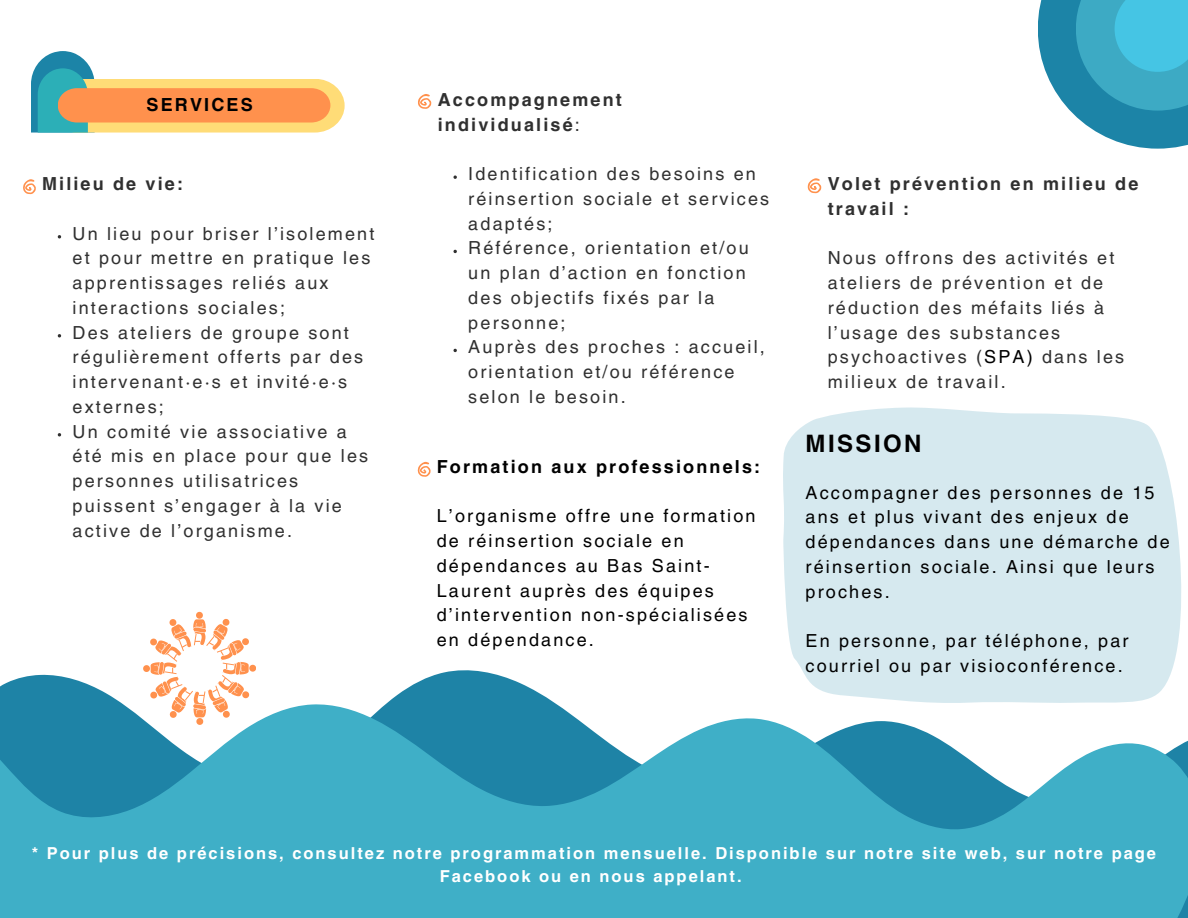
<style>
.page{position:relative;width:1188px;height:918px;background:#fff}
.page>*{position:absolute;margin:0;border:0;box-sizing:border-box;transform-origin:0 0}
.t1{font:700 24px "Helvetica LT Pro";letter-spacing:.1em;color:#000}
.t2{font:18px/24.8px "Helvetica LT Pro";letter-spacing:.12em;color:#303030}
.t3{font:18px/24.8px "Helvetica LT Pro";letter-spacing:.12em;color:#000}
.t4{font:700 18px/24.8px "Helvetica LT Pro";letter-spacing:.12em;color:#303030}
.t5{font:700 18px "Helvetica LT Pro";letter-spacing:.12em;color:#000}
.t6{font:700 16.5px/22.5px "Helvetica LT Pro";letter-spacing:.12em;color:#fff;text-align:center}
.s1{font-weight:400}
.s2{color:#000}
</style>
<div class="page">
<svg style="left:1038px;top:0;width:150px;height:149px;fill:#1c84a7"></svg>
<svg style="left:1076px;top:0;width:112px;height:111px;background:#35a1bd"></svg>
<svg style="left:1115px;top:0;width:73px;height:72px;background:#44c1e0"></svg>
<svg style="left:31px;top:51px;width:314px;height:82px"></svg>
<svg style="left:0;top:670px;width:555px;height:33px"></svg>
<svg style="left:0;top:703px;width:1188px;height:215px;background:#4eafc7"></svg>
<svg style="left:453px;top:176px;width:4px;height:3px"></svg>
<svg style="left:453px;top:250px;width:4px;height:3px"></svg>
<svg style="left:453px;top:349px;width:4px;height:3px"></svg>
<svg style="left:418px;top:94px;width:13px;height:15px"></svg>
<svg style="left:808px;top:178px;width:13px;height:15px"></svg>
<svg style="left:23px;top:179px;width:13px;height:15px"></svg>
<svg style="left:418px;top:462px;width:13px;height:15px"></svg>
<svg style="left:143px;top:612px;width:113px;height:112px"></svg>
<svg style="left:783px;top:407px;width:398px;height:296px;background:#d8eaf0"></svg>
<h2 class="t5" style="left:146px;top:98px;width:108px">SERVICES</h2>
<p class="t4" style="left:438px;top:89px;width:186px">Accompagnement individualisé<span class="s1">:</span></p>
<p class="t2" style="left:468px;top:163px;width:302px">Identification des besoins en réinsertion sociale et services adaptés;</p>
<p class="t2" style="left:468px;top:237px;width:282px">Référence, orientation et/ou un plan d’action en fonction des objectifs fixés par la personne;</p>
<p class="t2" style="left:468px;top:336px;width:298px">Auprès des proches : accueil, orientation et/ou référence selon le besoin.</p>
<p class="t4" style="left:42px;top:173px;width:143px">Milieu de vie:</p>
<p class="t2" style="left:73px;top:223px;width:303px">Un lieu pour briser l’isolement et pour mettre en pratique les apprentissages reliés aux interactions sociales;</p>
<h3 class="t2" style="left:73px;top:322px;width:292px">Des ateliers de groupe sont régulièrement offerts par des intervenant·e·s et invité·e·s externes;</h3>
<p class="t2" style="left:73px;top:421px;width:297px">Un comité vie associative a été mis en place pour que les personnes utilisatrices puissent s’engager à la vie active de l’organisme.</p>
<p class="t5" style="left:437px;top:460px;width:325px">Formation aux professionnels:</p>
<h1 class="t3" style="left:437px;top:505px;width:320px">L’organisme offre une formation de réinsertion sociale en dépendances au Bas Saint-<br>Laurent auprès des équipes d’intervention non-spécialisées en dépendance.</h1>
<h3 class="t4" style="left:828px;top:173px;width:312px">Volet prévention en milieu de travail :</h3>
<p class="t2" style="left:828px;top:247px;width:298px">Nous offrons des activités et ateliers de prévention et de réduction des méfaits liés à l’usage des substances psychoactives (<span class="s2">SPA)</span> dans les milieux de travail.</p>
<p class="t1" style="left:806px;top:435px;width:117px">MISSION</p>
<h3 class="t3" style="left:806px;top:482px;width:366px">Accompagner des personnes de 15 ans et plus vivant des enjeux de dépendances dans une démarche de réinsertion sociale. Ainsi que leurs proches.</h3>
<p class="t3" style="left:806px;top:630px;width:324px">En personne, par téléphone, par courriel ou par visioconférence.</p>
<p class="t6" style="left:32px;top:844px;width:1126px">* Pour plus de précisions, consultez notre programmation mensuelle. Disponible sur notre site web, sur notre page<br>Facebook ou en nous appelant.</p>
</div>
